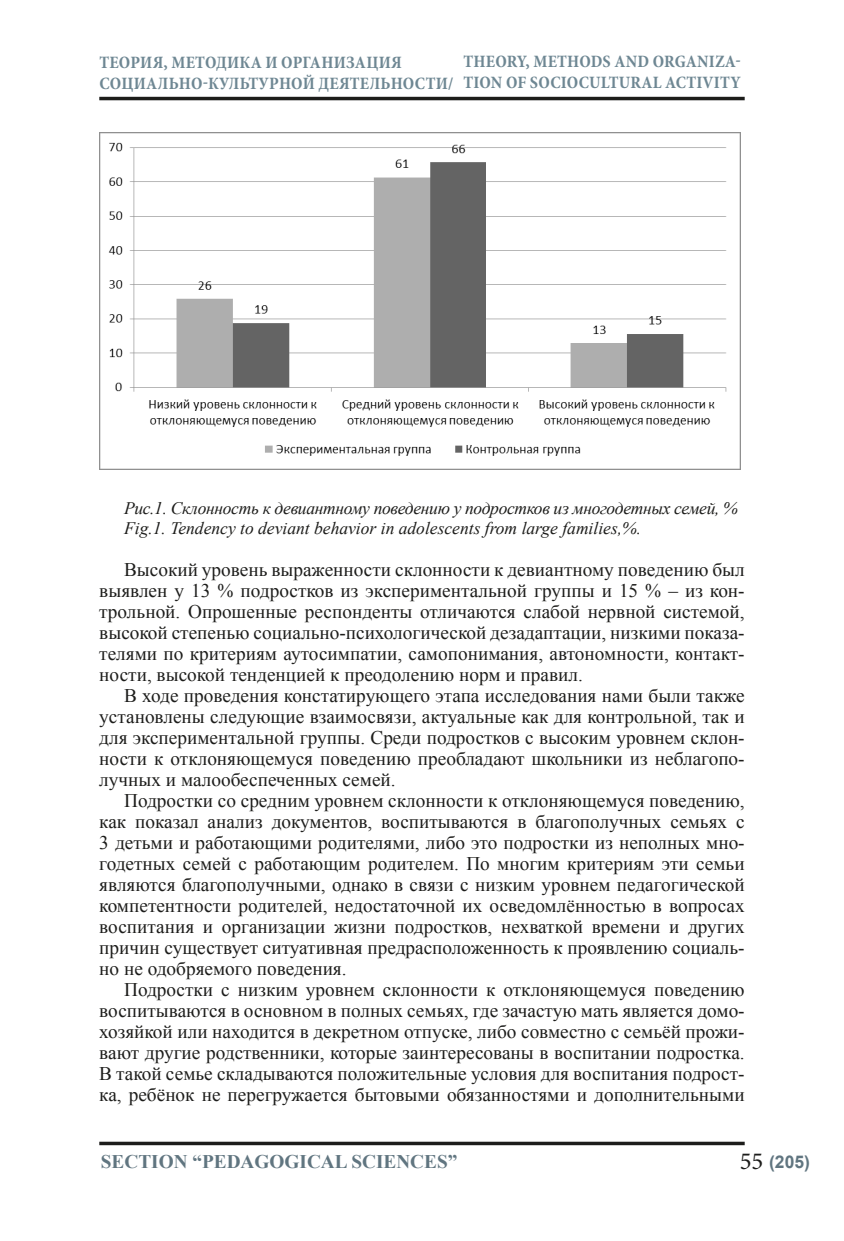
<style>
.page{position:relative;width:844px;height:1241px;background:#fff}
.page>*{position:absolute;margin:0;border:0;box-sizing:border-box;transform-origin:0 0}
.t1{font:24.5px "Minion Pro";color:#1d1d1b}
.t2{font:19.25px/21px "Times New Roman";color:#1d1d1b;text-align:justify}
.t3{font:700 19.25px "Times New Roman";color:#607580}
.t4{font:italic 17.5px/19.2px "Times New Roman";letter-spacing:-.02em;color:#1d1d1b}
.t5{font:700 condensed 17.5px/21px "Minion Pro";letter-spacing:.01em;color:#6e8793}
.t6{font:700 17.5px "Arial";color:#607580}
</style>
<div class="page">
<hr style="left:99px;top:97px;width:645px;height:3px;background:#1d1d1b">
<hr style="left:99px;top:1141px;width:645px;height:3px;background:#1d1d1b">
<img style="left:99px;top:133px;width:641px;height:337px">
<p class="t5" style="left:99px;top:52px;width:355px">ТЕОРИЯ, МЕТОДИКА И ОРГАНИЗАЦИЯ<br>СОЦИАЛЬНО-КУЛЬТУРНОЙ ДЕЯТЕЛЬНОСТИ/</p>
<p class="t5" style="left:463px;top:51px;width:279px">THEORY, METHODS AND ORGANIZA-<br>TION OF SOCIOCULTURAL ACTIVITY</p>
<p class="t4" style="left:124px;top:498px;width:615px">Рис.1. Склонность к девиантному поведению у подростков из многодетных семей, %<br>Fig.1. Tendency to deviant behavior in adolescents from large families,%.</p>
<p class="t2" style="left:99px;top:558px;width:646px;text-indent:25px">Высокий уровень выраженности склонности к девиантному поведению был выявлен у 13 % подростков из экспериментальной группы и 15 % – из кон&shy;трольной. Опрошенные респонденты отличаются слабой нервной системой, высокой степенью социально-психологической дезадаптации, низкими показа&shy;телями по критериям аутосимпатии, самопонимания, автономности, контакт&shy;ности, высокой тенденцией к преодолению норм и правил.</p>
<p class="t2" style="left:99px;top:684px;width:646px;text-indent:25px">В ходе проведения констатирующего этапа исследования нами были также установлены следующие взаимосвязи, актуальные как для контрольной, так и для экспериментальной группы. Среди подростков с высоким уровнем склон&shy;ности к отклоняющемуся поведению преобладают школьники из неблагопо&shy;лучных и малообеспеченных семей.</p>
<p class="t2" style="left:99px;top:789px;width:646px;text-indent:25px">Подростки со средним уровнем склонности к отклоняющемуся поведению, как показал анализ документов, воспитываются в благополучных семьях с 3 детьми и работающими родителями, либо это подростки из неполных мно&shy;годетных семей с работающим родителем. По многим критериям эти семьи являются благополучными, однако в связи с низким уровнем педагогической компетентности родителей, недостаточной их осведомлённостью в вопросах воспитания и организации жизни подростков, нехваткой времени и других причин существует ситуативная предрасположенность к проявлению социаль&shy;но не одобряемого поведения.</p>
<p class="t2" style="left:99px;top:978px;width:646px;text-indent:25px">Подростки с низким уровнем склонности к отклоняющемуся поведению воспитываются в основном в полных семьях, где зачастую мать является домо&shy;хозяйкой или находится в декретном отпуске, либо совместно с семьёй прожи&shy;вают другие родственники, которые заинтересованы в воспитании подростка.<br>В такой семье складываются положительные условия для воспитания подрост&shy;ка, ребёнок не перегружается бытовыми обязанностями и дополнительными</p>
<p class="t3" style="left:101px;top:1147px;width:358px">SECTION “PEDAGOGICAL SCIENCES”</p>
<p class="t1" style="left:739px;top:1144px;width:25px">55</p>
<p class="t6" style="left:769px;top:1149px;width:42px">(205)</p>
</div>
